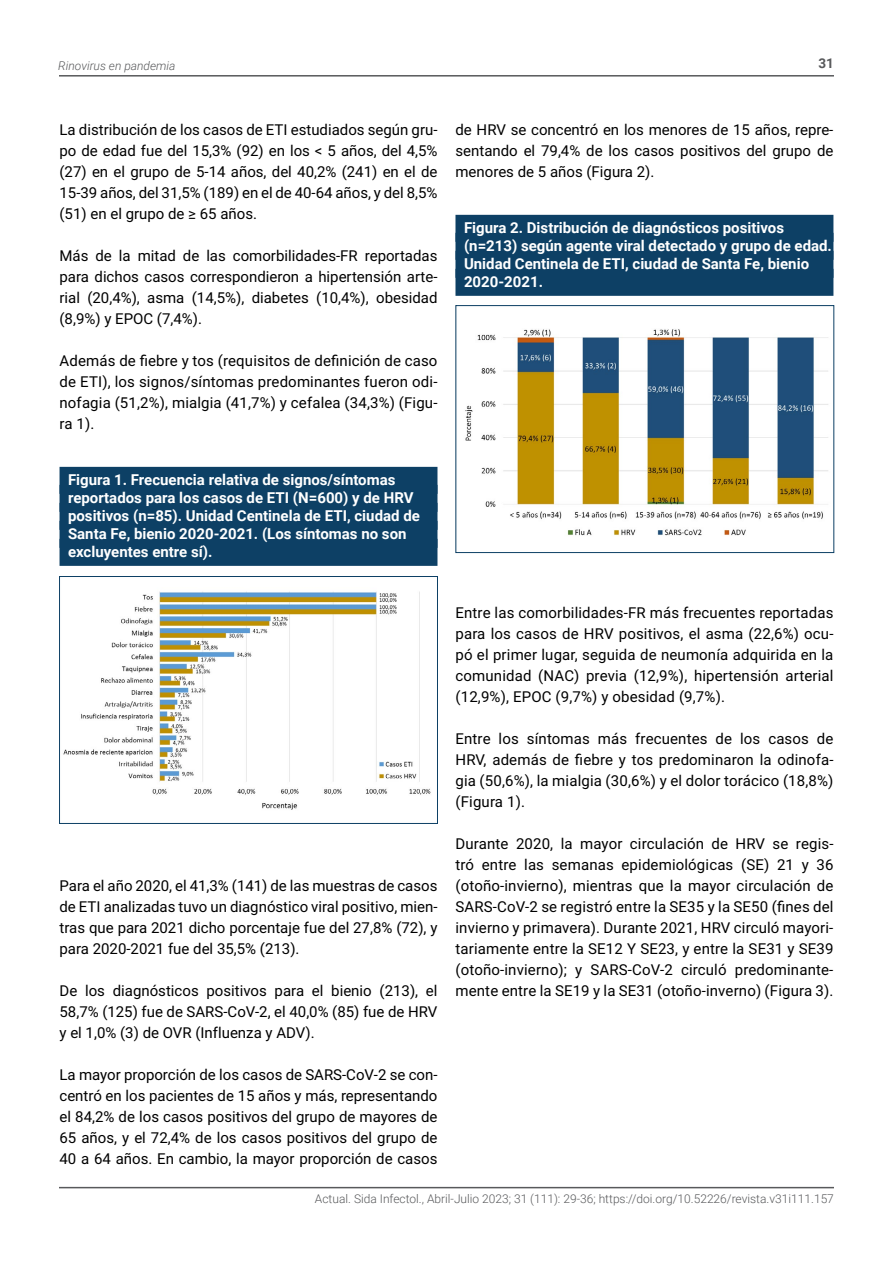
<style>
.page{position:relative;width:893px;height:1263px;background:#fff}
.page>*{position:absolute;margin:0;border:0;box-sizing:border-box;transform-origin:0 0}
.t1{font:15px/21px "Roboto";color:#000;text-align:justify}
.t2{font:700 15px/18px "Roboto";color:#fff}
.t3{font:700 13.5px "Roboto";color:#58595b}
.t4{font:300 12px "Roboto";color:#58595b}
.t5{font:italic 300 12px "Roboto";color:#58595b}
</style>
<div class="page">
<hr style="left:59px;top:75px;width:775px;height:2px;background:#58595b">
<hr style="left:59px;top:1187px;width:775px;height:1px;background:#58595b">
<div style="left:60px;top:467px;width:377px;height:27px;background:#0d4065"></div>
<div style="left:60px;top:485px;width:377px;height:27px;background:#0d4065"></div>
<div style="left:60px;top:503px;width:377px;height:27px;background:#0d4065"></div>
<div style="left:60px;top:521px;width:377px;height:27px;background:#0d4065"></div>
<div style="left:60px;top:539px;width:377px;height:27px;background:#0d4065"></div>
<div style="left:455px;top:215px;width:378px;height:27px;background:#0d4065"></div>
<div style="left:455px;top:233px;width:378px;height:27px;background:#0d4065"></div>
<div style="left:455px;top:251px;width:378px;height:27px;background:#0d4065"></div>
<div style="left:455px;top:269px;width:378px;height:27px;background:#0d4065"></div>
<img style="left:63px;top:591px;width:368px;height:219px">
<div style="left:59px;top:576px;width:379px;height:248px;border:1px solid #0d4065"></div>
<img style="left:465px;top:329px;width:363px;height:207px">
<div style="left:455px;top:305px;width:379px;height:248px;border:1px solid #0d4065"></div>
<p class="t5" style="left:58px;top:58px;width:119px">Rinovirus en pandemia</p>
<p class="t3" style="left:818px;top:54px;width:17px">31</p>
<p class="t1" style="left:60px;top:119px;width:379px">La distribución de los casos de ETI estudiados según gru&shy;po de edad fue del 15,3% (92) en los &lt; 5 años, del 4,5% (27) en el grupo de 5-14 años, del 40,2% (241) en el de 15-39 años, del 31,5% (189) en el de 40-64 años, y del 8,5% (51) en el grupo de ≥ 65 años.</p>
<p class="t1" style="left:60px;top:245px;width:379px">Más de la mitad de las comorbilidades-FR reportadas para dichos casos correspondieron a hipertensión arte&shy;rial (20,4%), asma (14,5%), diabetes (10,4%), obesidad (8,9%) y EPOC (7,4%).</p>
<p class="t1" style="left:60px;top:350px;width:379px">Además de fiebre y tos (requisitos de definición de caso de ETI), los signos/síntomas predominantes fueron odi&shy;nofagia (51,2%), mialgia (41,7%) y cefalea (34,3%) (Figu&shy;ra 1).</p>
<p class="t2" style="left:68px;top:470px;width:353px">Figura 1. Frecuencia relativa de signos/síntomas reportados para los casos de ETI (N=600) y de HRV positivos (n=85). Unidad Centinela de ETI, ciudad de Santa Fe, bienio 2020-2021. (Los síntomas no son excluyentes entre sí).</p>
<p class="t1" style="left:455px;top:119px;width:379px">de HRV se concentró en los menores de 15 años, repre&shy;sentando el 79,4% de los casos positivos del grupo de menores de 5 años (Figura 2).</p>
<p class="t2" style="left:464px;top:218px;width:369px">Figura 2. Distribución de diagnósticos positivos (n=213) según agente viral detectado y grupo de edad.<br>Unidad Centinela de ETI, ciudad de Santa Fe, bienio 2020-2021.</p>
<p class="t1" style="left:60px;top:875px;width:379px">Para el año 2020, el 41,3% (141) de las muestras de casos de ETI analizadas tuvo un diagnóstico viral positivo, mien&shy;tras que para 2021 dicho porcentaje fue del 27,8% (72), y para 2020-2021 fue del 35,5% (213).</p>
<p class="t1" style="left:60px;top:980px;width:379px">De los diagnósticos positivos para el bienio (213), el 58,7% (125) fue de SARS-CoV-2, el 40,0% (85) fue de HRV y el 1,0% (3) de OVR (Influenza y ADV).</p>
<p class="t1" style="left:60px;top:1064px;width:379px">La mayor proporción de los casos de SARS-CoV-2 se con&shy;centró en los pacientes de 15 años y más, representando el 84,2% de los casos positivos del grupo de mayores de 65 años, y el 72,4% de los casos positivos del grupo de 40 a 64 años. En cambio, la mayor proporción de casos</p>
<p class="t1" style="left:455px;top:602px;width:380px">Entre las comorbilidades-FR más frecuentes reportadas para los casos de HRV positivos, el asma (22,6%) ocu&shy;pó el primer lugar, seguida de neumonía adquirida en la comunidad (NAC) previa (12,9%), hipertensión arterial (12,9%), EPOC (9,7%) y obesidad (9,7%).</p>
<p class="t1" style="left:455px;top:728px;width:379px">Entre los síntomas más frecuentes de los casos de HRV, además de fiebre y tos predominaron la odinofa&shy;gia (50,6%), la mialgia (30,6%) y el dolor torácico (18,8%) (Figura 1).</p>
<p class="t1" style="left:455px;top:833px;width:380px">Durante 2020, la mayor circulación de HRV se regis&shy;tró entre las semanas epidemiológicas (SE) 21 y 36 (otoño-invierno), mientras que la mayor circulación de SARS-CoV-2 se registró entre la SE35 y la SE50 (fines del invierno y primavera). Durante 2021, HRV circuló mayori&shy;tariamente entre la SE12 Y SE23, y entre la SE31 y SE39 (otoño-invierno); y SARS-CoV-2 circuló predominante&shy;mente entre la SE19 y la SE31 (otoño-inverno) (Figura 3).</p>
<p class="t4" style="left:315px;top:1190px;width:520px">Actual. Sida Infectol., Abril-Julio 2023; 31 (111): 29-36; https://doi.org/10.52226/revista.v31i111.157</p>
</div>
